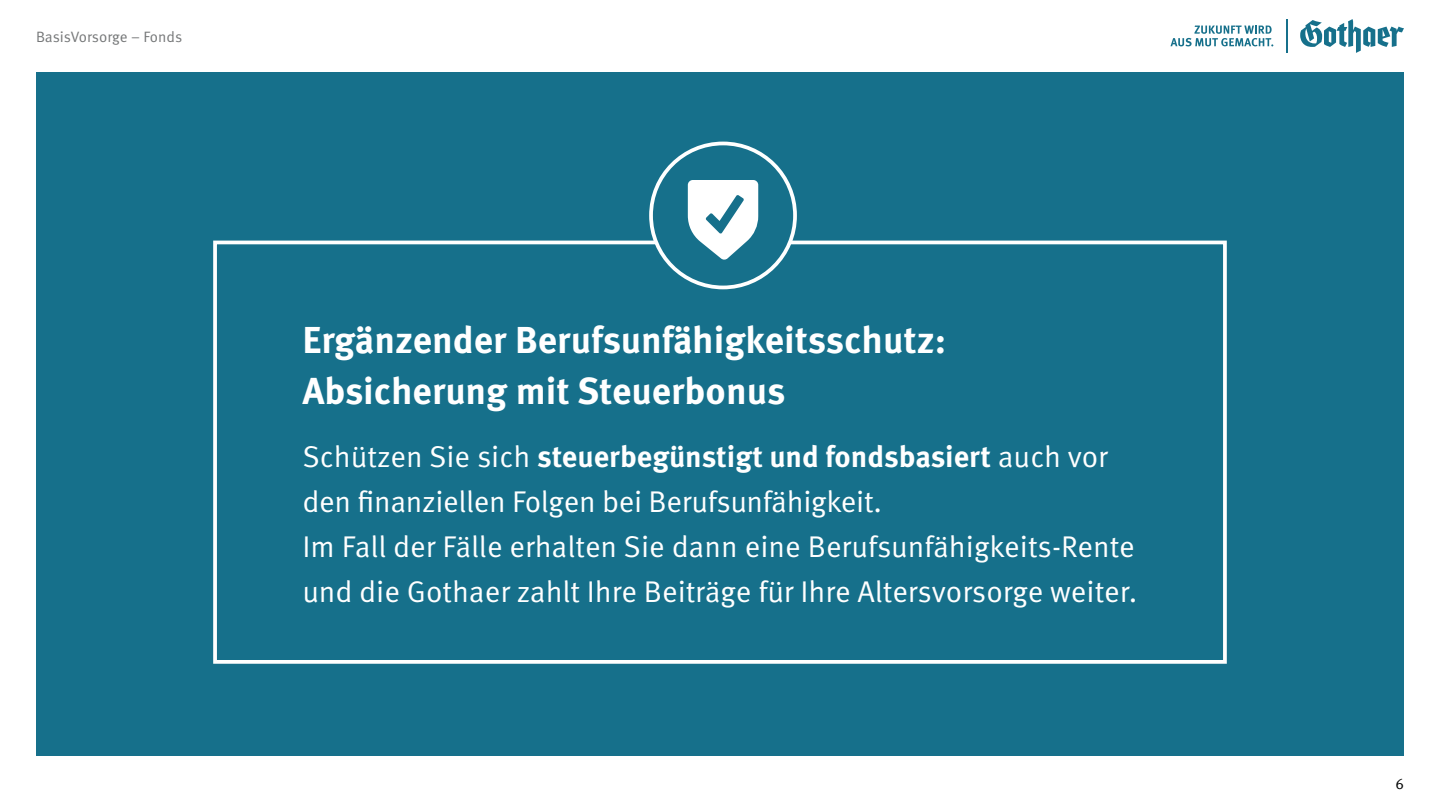
<style>
.page{position:relative;width:1440px;height:810px;background:#fff}
.page>*{position:absolute;margin:0;border:0;box-sizing:border-box;transform-origin:0 0}
.t1{font:700 37.5px/51px "Meta Pro";color:#fff}
.t2{font:30px/45px "Meta Pro Norm";letter-spacing:-.005em;color:#fff}
.t3{font:700 30px "Meta Pro";color:#fff}
.t4{font:15px "Meta Pro Norm";letter-spacing:-.005em;color:#757778}
.t5{font:15px "Meta Pro Norm";color:#030505}
.s1{font-family:"Meta Pro Norm";font-weight:400}
</style>
<div class="page">
<div style="left:36px;top:72px;width:1368px;height:684px;background:#16708b"></div>
<div style="left:213px;top:241px;width:1014px;height:423px;border:4px solid #fff"></div>
<div style="left:651px;top:143px;width:144px;height:144px;background:#16708b;border-radius:50%"></div>
<svg style="left:688px;top:180px;width:70px;height:80px"></svg>
<div style="left:649px;top:142px;width:148px;height:147px;border:4px solid #fff;border-radius:50%"></div>
<svg style="left:1170px;top:26px;width:103px;height:20px"></svg>
<svg style="left:1300px;top:19px;width:104px;height:34px"></svg>
<hr style="left:1286px;top:19px;width:2px;height:34px;background:#16708b">
<p class="t4" style="left:36px;top:25px;width:148px">BasisVorsorge – Fonds</p>
<p class="t1" style="left:302px;top:312px;width:645px">Ergänzender Berufsunfähigkeitsschutz:<br>Absicherung mit Steuerbonus</p>
<p class="t3" style="left:302px;top:433px;width:807px"><span class="s1">Schützen Sie sich</span> steuerbegünstigt und fondsbasiert <span class="s1">auch vor</span></p>
<p class="t2" style="left:302px;top:477px;width:837px">den finanziellen Folgen bei Berufsunfähigkeit.<br>Im Fall der Fälle erhalten Sie dann eine Berufsunfähigkeits-Rente und die Gothaer zahlt Ihre Beiträge für Ihre Altersvorsorge weiter.</p>
<p class="t5" style="left:1395px;top:772px;width:10px">6</p>
</div>
